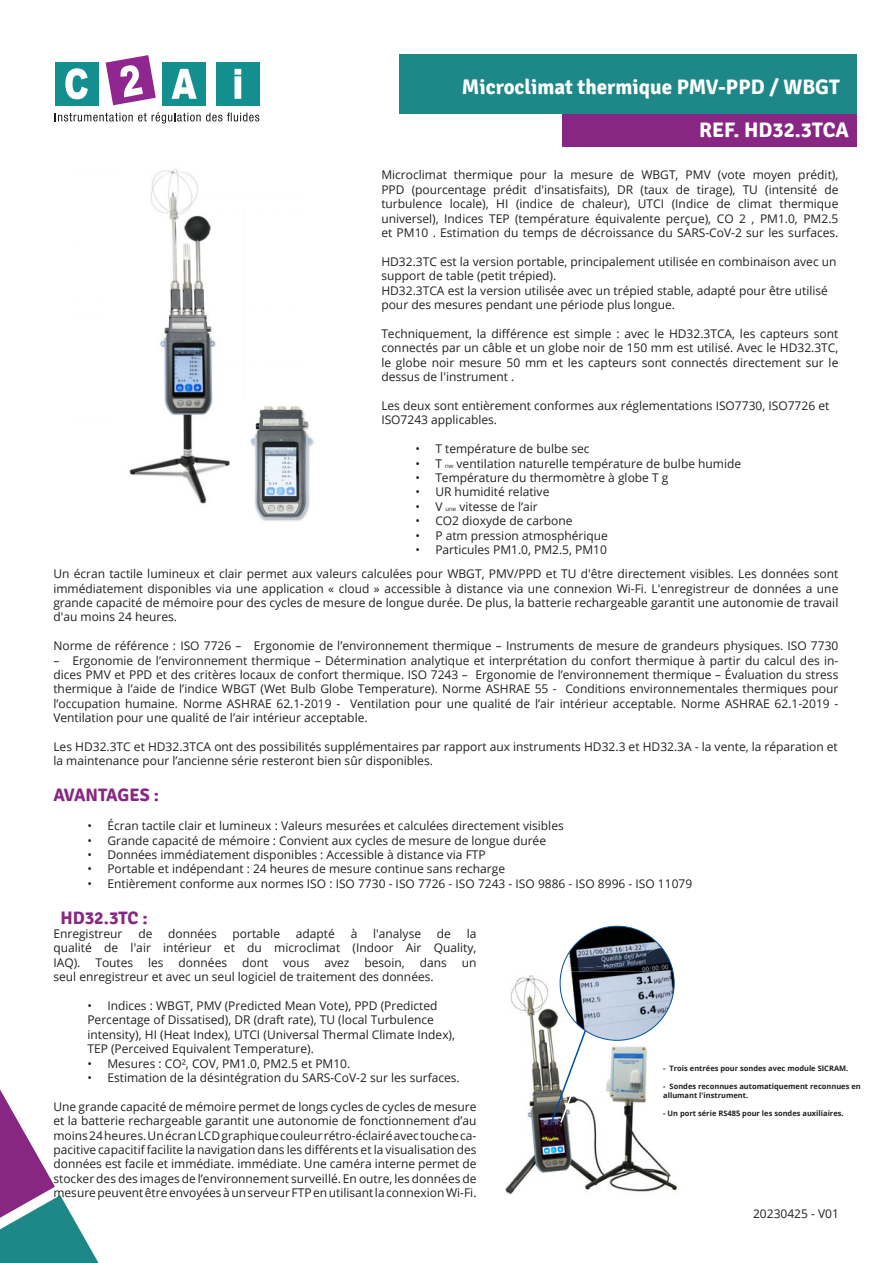
<style>
.page{position:relative;width:893px;height:1263px;background:#fff}
.page>*{position:absolute;margin:0;border:0;box-sizing:border-box;transform-origin:0 0}
.t1{font:700 21px "Signika";color:#fff}
.t2{font:700 18px "Signika";color:#882783}
.t3{font:12px/14.4px "Open Sans";color:#231f20;text-align:justify}
.t4{font:700 7.5px/9px "Open Sans";color:#231f20}
.s1{font-size:6px}
</style>
<div class="page">
<div style="left:55px;top:62px;width:43px;height:43px;background:#148f90"></div>
<svg style="left:65px;top:68px;width:23px;height:31px"></svg>
<div style="left:163px;top:62px;width:43px;height:43px;background:#148f90"></div>
<div style="left:216px;top:62px;width:43px;height:43px;background:#148f90"></div>
<svg style="left:106px;top:55px;width:50px;height:50px"></svg>
<svg style="left:172px;top:69px;width:25px;height:30px"></svg>
<svg style="left:234px;top:69px;width:7px;height:30px"></svg>
<svg style="left:55px;top:112px;width:204px;height:12px"></svg>
<div style="left:563px;top:113px;width:294px;height:34px;background:#882783"></div>
<div style="left:400px;top:54px;width:457px;height:60px;background:#1e8889"></div>
<svg style="left:0;top:1089px;width:99px;height:174px"></svg>
<img style="left:129px;top:168px;width:101px;height:336px">
<img style="left:505px;top:970px;width:173px;height:225px">
<svg style="left:550px;top:1015px;width:41px;height:109px"></svg>
<img style="left:568px;top:946px;width:105px;height:25px">
<img style="left:568px;top:971px;width:42px;height:69px">
<img style="left:568px;top:926px;width:93px;height:42px">
<img style="left:585px;top:1015px;width:6px;height:16px">
<img style="left:250px;top:406px;width:64px;height:115px">
<h1 class="t1" style="left:462px;top:74px;width:379px">Microclimat thermique PMV-PPD / WBGT</h1>
<h1 class="t1" style="left:699px;top:118px;width:151px">REF. HD32.3TCA</h1>
<p class="t3" style="left:381px;top:168px;width:459px">Microclimat thermique pour la mesure de WBGT, PMV (vote moyen prédit), PPD (pourcentage prédit d'insatisfaits), DR (taux de tirage), TU (intensité de turbulence locale), HI (indice de chaleur), UTCI (Indice de climat thermique universel), Indices TEP (température équivalente perçue), CO 2 , PM1.0, PM2.5 et PM10 . Estimation du temps de décroissance du SARS-CoV-2 sur les surfaces.</p>
<p class="t3" style="left:381px;top:254px;width:457px">HD32.3TC est la version portable, principalement utilisée en combinaison avec un support de table (petit trépied).</p>
<p class="t3" style="left:381px;top:283px;width:448px">HD32.3TCA est la version utilisée avec un trépied stable, adapté pour être utilisé pour des mesures pendant une période plus longue.</p>
<p class="t3" style="left:381px;top:326px;width:459px">Techniquement, la différence est simple : avec le HD32.3TCA, les capteurs sont connectés par un câble et un globe noir de 150 mm est utilisé. Avec le HD32.3TC, le globe noir mesure 50 mm et les capteurs sont connectés directement sur le</p>
<p class="t3" style="left:381px;top:369px;width:135px">dessus de l'instrument .</p>
<p class="t3" style="left:381px;top:398px;width:449px">Les deux sont entièrement conformes aux réglementations ISO7730, ISO7726 et<br>ISO7243 applicables.</p>
<p class="t3" style="left:415px;top:441px;width:176px">• T température de bulbe sec</p>
<p class="t3" style="left:415px;top:456px;width:327px">• T <span class="s1">nw</span> ventilation naturelle température de bulbe humide</p>
<p class="t3" style="left:415px;top:470px;width:255px">• Température du thermomètre à globe T g</p>
<p class="t3" style="left:415px;top:484px;width:136px">• UR humidité relative</p>
<p class="t3" style="left:415px;top:499px;width:124px">• V <span class="s1">une</span> vitesse de l’air</p>
<p class="t3" style="left:415px;top:513px;width:159px">• CO2 dioxyde de carbone</p>
<p class="t3" style="left:415px;top:528px;width:194px">• P atm pression atmosphérique</p>
<p class="t3" style="left:415px;top:542px;width:193px">• Particules PM1.0, PM2.5, PM10</p>
<p class="t3" style="left:53px;top:566px;width:786px">Un écran tactile lumineux et clair permet aux valeurs calculées pour WBGT, PMV/PPD et TU d'être directement visibles. Les données sont immédiatement disponibles via une application « cloud » accessible à distance via une connexion Wi-Fi. L'enregistreur de données a une grande capacité de mémoire pour des cycles de mesure de longue durée. De plus, la batterie rechargeable garantit une autonomie de travail</p>
<p class="t3" style="left:53px;top:609px;width:125px">d'au moins 24 heures.</p>
<p class="t3" style="left:53px;top:638px;width:786px">Norme de référence : ISO 7726 – Ergonomie de l’environnement thermique – Instruments de mesure de grandeurs physiques. ISO 7730</p>
<p class="t3" style="left:53px;top:653px;width:786px">– Ergonomie de l’environnement thermique – Détermination analytique et interprétation du confort thermique à partir du calcul des in&shy;dices PMV et PPD et des critères locaux de confort thermique. ISO 7243 – Ergonomie de l’environnement thermique – Évaluation du stress thermique à l’aide de l’indice WBGT (Wet Bulb Globe Temperature). Norme ASHRAE 55 - Conditions environnementales thermiques pour l’occupation humaine. Norme ASHRAE 62.1-2019 - Ventilation pour une qualité de l’air intérieur acceptable. Norme ASHRAE 62.1-2019 -</p>
<p class="t3" style="left:53px;top:710px;width:316px">Ventilation pour une qualité de l’air intérieur acceptable.</p>
<p class="t3" style="left:53px;top:739px;width:786px">Les HD32.3TC et HD32.3TCA ont des possibilités supplémentaires par rapport aux instruments HD32.3 et HD32.3A - la vente, la réparation et la maintenance pour l’ancienne série resteront bien sûr disponibles.</p>
<p class="t2" style="left:53px;top:784px;width:107px">AVANTAGES :</p>
<p class="t3" style="left:87px;top:818px;width:478px">• Écran tactile clair et lumineux : Valeurs mesurées et calculées directement visibles</p>
<p class="t3" style="left:87px;top:833px;width:460px">• Grande capacité de mémoire : Convient aux cycles de mesure de longue durée</p>
<p class="t3" style="left:87px;top:847px;width:400px">• Données immédiatement disponibles : Accessible à distance via FTP</p>
<p class="t3" style="left:87px;top:861px;width:419px">• Portable et indépendant : 24 heures de mesure continue sans recharge</p>
<p class="t3" style="left:87px;top:876px;width:606px">• Entièrement conforme aux normes ISO : ISO 7730 - ISO 7726 - ISO 7243 - ISO 9886 - ISO 8996 - ISO 11079</p>
<p class="t2" style="left:60px;top:907px;width:89px">HD32.3TC :</p>
<p class="t3" style="left:53px;top:926px;width:71px">Enregistreur</p>
<p class="t3" style="left:138px;top:926px;width:16px">de</p>
<p class="t3" style="left:168px;top:926px;width:50px">données</p>
<p class="t3" style="left:233px;top:926px;width:49px">portable</p>
<p class="t3" style="left:296px;top:926px;width:41px">adapté</p>
<p class="t3" style="left:351px;top:926px;width:8px">à</p>
<p class="t3" style="left:373px;top:926px;width:49px">l'analyse</p>
<p class="t3" style="left:437px;top:926px;width:16px">de</p>
<p class="t3" style="left:53px;top:926px;width:425px;text-indent:413px">la qualité de l'air intérieur et du microclimat (Indoor Air Quality, IAQ). Toutes les données dont vous avez besoin, dans un</p>
<p class="t3" style="left:53px;top:969px;width:382px">seul enregistreur et avec un seul logiciel de traitement des données.</p>
<p class="t3" style="left:87px;top:998px;width:369px;text-align:left">• Indices : WBGT, PMV (Predicted Mean Vote), PPD (Predicted Percentage of Dissatised), DR (draft rate), TU (local Turbulence intensity), HI (Heat Index), UTCI (Universal Thermal Climate Index), TEP (Perceived Equivalent Temperature).</p>
<p class="t3" style="left:87px;top:1056px;width:264px">• Mesures : CO², COV, PM1.0, PM2.5 et PM10.</p>
<p class="t3" style="left:87px;top:1070px;width:374px">• Estimation de la désintégration du SARS-CoV-2 sur les surfaces.</p>
<p class="t3" style="left:53px;top:1099px;width:425px">Une grande capacité de mémoire permet de longs cycles de cycles de mesure et la batterie rechargeable garantit une autonomie de fonctionnement d’au moins 24 heures. Un écran LCD graphique couleur rétro-éclairé avec touche ca&shy;pacitive capacitif facilite la navigation dans les différents et la visualisation des données est facile et immédiate. immédiate. Une caméra interne permet de stocker des des images de l’environnement surveillé. En outre, les données de mesure peuvent être envoyées à un serveur FTP en utilisant la connexion Wi-Fi.</p>
<p class="t4" style="left:663px;top:1064px;width:187px">- Trois entrées pour sondes avec module SICRAM.</p>
<p class="t4" style="left:663px;top:1082px;width:199px">- Sondes reconnues automatiquement reconnues en allumant l'instrument.</p>
<p class="t4" style="left:663px;top:1109px;width:182px">- Un port série RS485 pour les sondes auxiliaires.</p>
<p class="t3" style="left:753px;top:1206px;width:87px">20230425 - V01</p>
</div>
